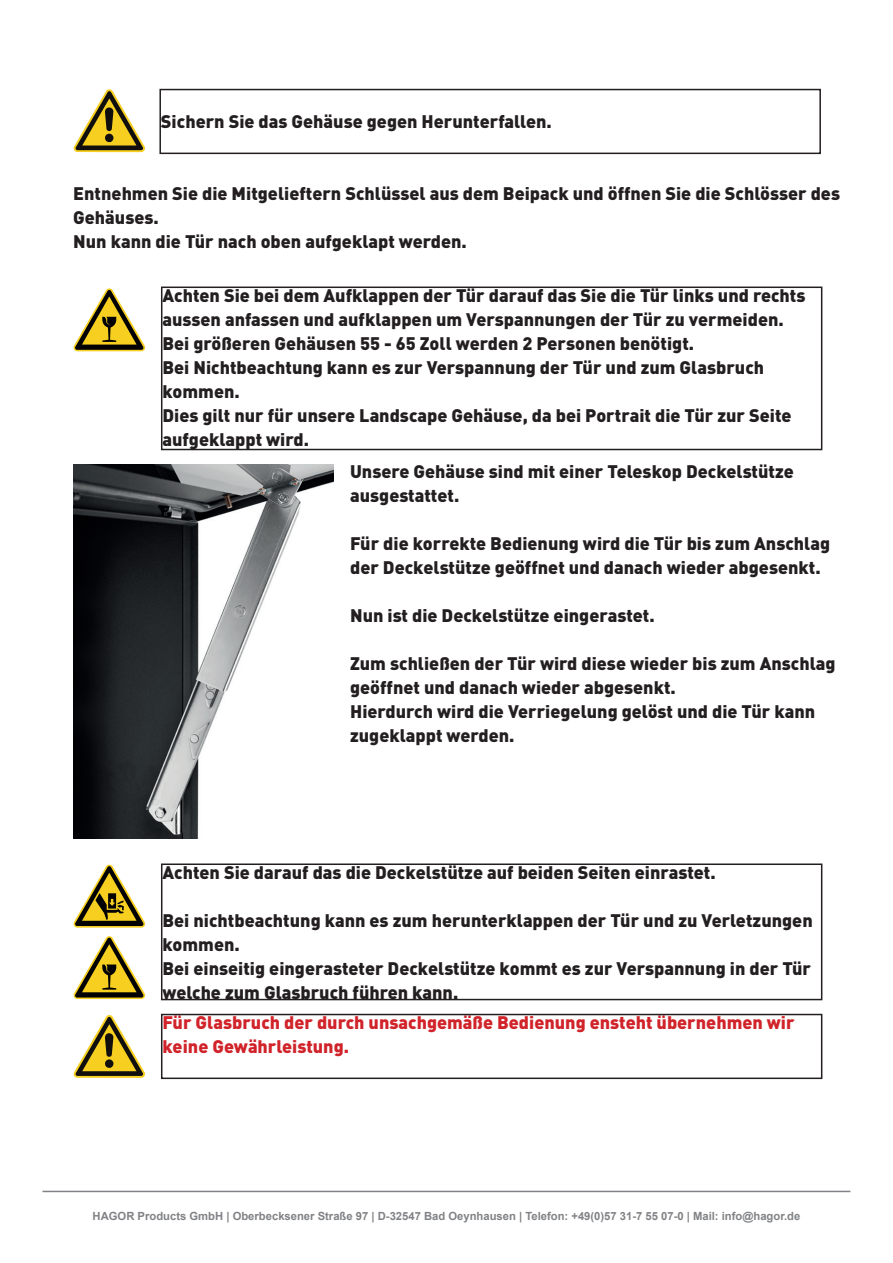
<style>
.page{position:relative;width:893px;height:1263px;background:#fff}
.page>*{position:absolute;margin:0;border:0;box-sizing:border-box;transform-origin:0 0}
.t1{font:900 18px/24px "DINOT";color:#231f20}
.t2{font:900 18px/24px "DINOT";color:#d1232a}
.t3{font:700 11.25px "Arial";color:#808285}
</style>
<div class="page">
<hr style="left:43px;top:1191px;width:807px;height:1px;background:#808285">
<div style="left:159px;top:89px;width:662px;height:65px;border:2px solid #231f20"></div>
<svg style="left:73px;top:288px;width:72px;height:63px"></svg>
<svg style="left:73px;top:864px;width:72px;height:63px"></svg>
<div style="left:161px;top:287px;width:661px;height:163px;border:2px solid #231f20"></div>
<img style="left:73px;top:464px;width:260px;height:375px">
<div style="left:161px;top:863px;width:661px;height:137px;border:2px solid #231f20"></div>
<svg style="left:73px;top:936px;width:72px;height:63px"></svg>
<div style="left:161px;top:1014px;width:661px;height:65px;border:2px solid #231f20"></div>
<svg style="left:74px;top:1015px;width:71px;height:63px"></svg>
<svg style="left:74px;top:89px;width:71px;height:63px"></svg>
<p class="t1" style="left:161px;top:109px;width:392px">Sichern Sie das Gehäuse gegen Herunterfallen.</p>
<p class="t1" style="left:73px;top:181px;width:768px">Entnehmen Sie die Mitgelieftern Schlüssel aus dem Beipack und öffnen Sie die Schlösser des<br>Gehäuses.<br>Nun kann die Tür nach oben aufgeklapt werden.</p>
<p class="t1" style="left:162px;top:283px;width:645px">Achten Sie bei dem Aufklappen der Tür darauf das Sie die Tür links und rechts aussen anfassen und aufklappen um Verspannungen der Tür zu vermeiden.<br>Bei größeren Gehäusen 55 - 65 Zoll werden 2 Personen benötigt.<br>Bei Nichtbeachtung kann es zur Verspannung der Tür und zum Glasbruch kommen.<br>Dies gilt nur für unsere Landscape Gehäuse, da bei Portrait die Tür zur Seite aufgeklappt wird.</p>
<p class="t1" style="left:350px;top:459px;width:445px">Unsere Gehäuse sind mit einer Teleskop Deckelstütze ausgestattet.</p>
<p class="t1" style="left:350px;top:531px;width:482px">Für die korrekte Bedienung wird die Tür bis zum Anschlag der Deckelstütze geöffnet und danach wieder abgesenkt.</p>
<p class="t1" style="left:350px;top:603px;width:306px">Nun ist die Deckelstütze eingerastet.</p>
<p class="t1" style="left:350px;top:651px;width:487px">Zum schließen der Tür wird diese wieder bis zum Anschlag geöffnet und danach wieder abgesenkt.<br>Hierdurch wird die Verriegelung gelöst und die Tür kann zugeklappt werden.</p>
<p class="t1" style="left:162px;top:859px;width:555px">Achten Sie darauf das die Deckelstütze auf beiden Seiten einrastet.</p>
<p class="t1" style="left:162px;top:907px;width:652px">Bei nichtbeachtung kann es zum herunterklappen der Tür und zu Verletzungen kommen.<br>Bei einseitig eingerasteter Deckelstütze kommt es zur Verspannung in der Tür welche zum Glasbruch führen kann.</p>
<p class="t2" style="left:162px;top:1010px;width:634px">Für Glasbruch der durch unsachgemäße Bedienung ensteht übernehmen wir keine Gewährleistung.</p>
<p class="t3" style="left:93px;top:1208px;width:709px">HAGOR Products GmbH | Oberbecksener Straße 97 | D-32547 Bad Oeynhausen | Telefon: +49(0)57 31-7 55 07-0 | Mail: info@hagor.de</p>
</div>
